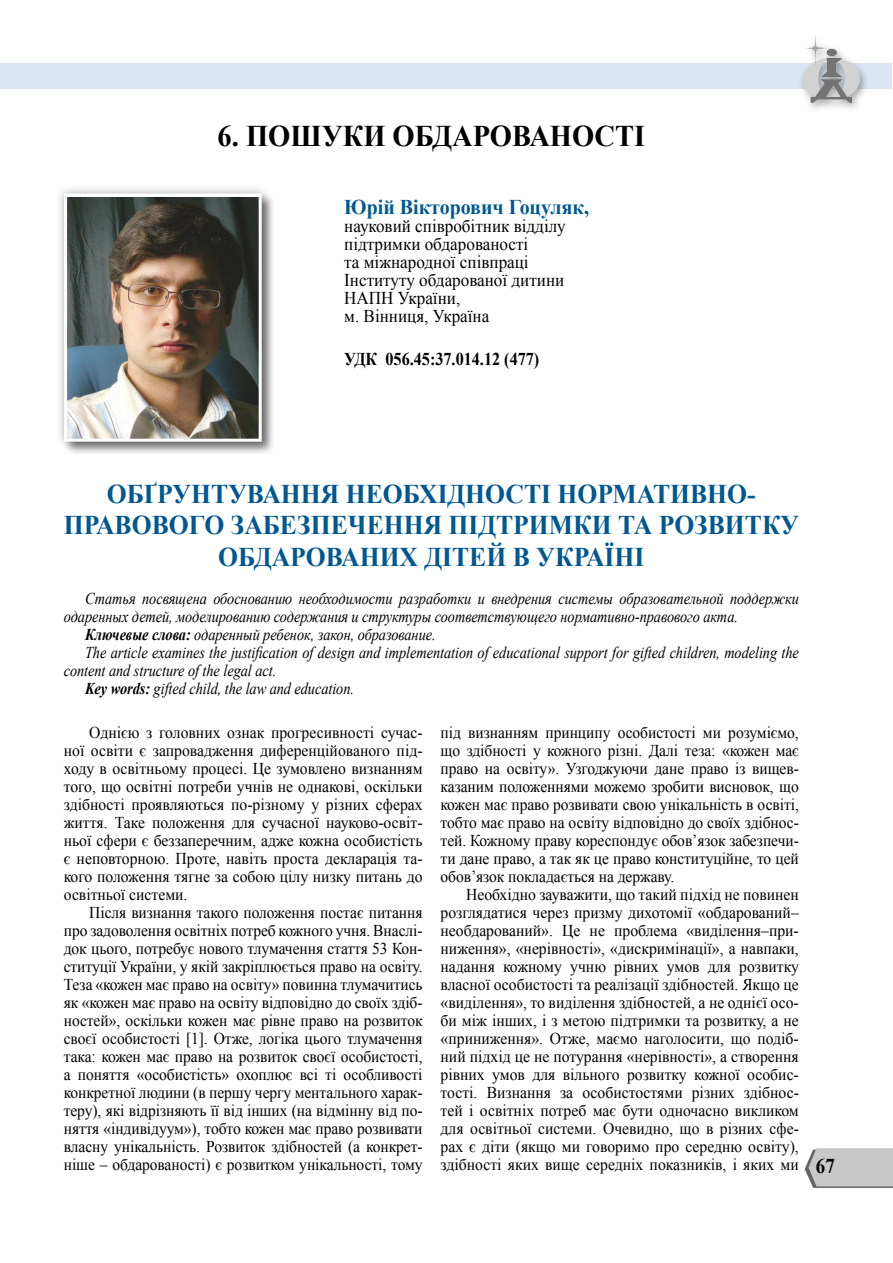
<style>
.page{position:relative;width:893px;height:1263px;background:#fff}
.page>*{position:absolute;margin:0;border:0;box-sizing:border-box;transform-origin:0 0}
.t1{font:700 30px "Times New Roman";color:#000;scale:.95 1}
.t2{font:700 27px/31.5px "Times New Roman";color:#005791;text-align:center;scale:.95 1}
.t3{font:700 21px "Times New Roman";color:#005791;scale:.95 1}
.t4{font:700 21px "Times New Roman";color:#000;scale:.9 1}
.t5{font:18px/18px "Times New Roman";color:#000;scale:.95 1}
.t6{font:700 18px "Times New Roman";color:#000;scale:.9 1}
.t7{font:16.5px/18px "Times New Roman";letter-spacing:-.005em;color:#000;text-align:justify;scale:.95 1}
.t8{font:16.5px/18px "Times New Roman";letter-spacing:-.005em;color:#000;text-align:justify;scale:.94 1}
.t9{font:italic 16.5px "Times New Roman";letter-spacing:-.005em;color:#000;scale:.87 1}
.s1{font-weight:700}
</style>
<div class="page">
<div style="left:0;top:63px;width:891px;height:26px;background:#dce6f2"></div>
<svg style="left:805px;top:1148px;width:88px;height:40px;background:#c3c3c3"></svg>
<div style="left:797px;top:32px;width:73px;height:82px;background:#000;opacity:.37"></div>
<img style="left:803px;top:33px;width:57px;height:69px">
<div style="left:62px;top:191px;width:214px;height:265px;background:#000;opacity:.5"></div>
<div style="left:54px;top:184px;width:217px;height:267px;background:#000;opacity:.3"></div>
<img style="left:68px;top:198px;width:190px;height:240px">
<div style="left:64px;top:193px;width:198px;height:249px;border:3px solid #fff"></div>
<h1 class="t1" style="left:218px;top:115px;width:452px">6. ПОШУКИ ОБДАРОВАНОСТІ</h1>
<p class="t3" style="left:344px;top:193px;width:259px">Юрій Вікторович Гоцуляк,</p>
<p class="t5" style="left:344px;top:217px;width:235px">науковий співробітник відділу підтримки обдарованості<br>та міжнародної співпраці<br>Інституту обдарованої дитини<br>НАПН України,<br>м. Вінниця, Україна</p>
<p class="t6" style="left:344px;top:346px;width:218px">УДК 056.45:37.014.12 (477)</p>
<h2 class="t2" style="left:64px;top:477px;width:775px">ОБҐРУНТУВАННЯ НЕОБХІДНОСТІ НОРМАТИВНО-<br>ПРАВОВОГО ЗАБЕЗПЕЧЕННЯ ПІДТРИМКИ ТА РОЗВИТКУ<br>ОБДАРОВАНИХ ДІТЕЙ В УКРАЇНІ</h2>
<p class="t9" style="left:85px;top:587px;width:822px">Статья посвящена обоснованию необходимости разработки и внедрения системы образовательной поддержки</p>
<p class="t9" style="left:64px;top:605px;width:777px">одаренных детей, моделированию содержания и структуры соответствующего нормативно-правового акта.</p>
<p class="t9" style="left:85px;top:623px;width:405px"><span class="s1">Ключевые слова:</span> одаренный ребенок, закон, образование.</p>
<p class="t9" style="left:85px;top:641px;width:822px">The article examines the justification of design and implementation of educational support for gifted children, modeling the</p>
<p class="t9" style="left:64px;top:659px;width:246px">content and structure of the legal act.</p>
<p class="t9" style="left:85px;top:677px;width:311px"><span class="s1">Key words:</span> gifted child, the law and education.</p>
<p class="t7" style="left:64px;top:723px;width:379px;text-indent:26px">Однією з головних ознак прогресивності сучас&shy;ної освіти є запровадження диференційованого під&shy;ходу в освітньому процесі. Це зумовлено визнанням того, що освітні потреби учнів не однакові, оскільки здібності проявляються по-різному у різних сферах життя. Таке положення для сучасної науково-освіт&shy;ньої сфери є беззаперечним, адже кожна особистість є неповторною. Проте, навіть проста декларація та&shy;кого положення тягне за собою цілу низку питань до освітньої системи.</p>
<p class="t8" style="left:64px;top:903px;width:383px;text-indent:26px">Після визнання такого положення постає питання про задоволення освітніх потреб кожного учня. Внаслі&shy;док цього, потребує нового тлумачення стаття 53 Кон&shy;ституції України, у якій закріплюється право на освіту.<br>Теза «кожен має право на освіту» повинна тлумачитись як «кожен має право на освіту відповідно до своїх здіб&shy;ностей», оскільки кожен має рівне право на розвиток своєї особистості [1]. Отже, логіка цього тлумачення така: кожен має право на розвиток своєї особистості, а поняття «особистість» охоплює всі ті особливості конкретної людини (в першу чергу ментального харак&shy;теру), які відрізняють її від інших (на відмінну від по&shy;няття «індивідуум»), тобто кожен має право розвивати власну унікальність. Розвиток здібностей (а конкрет&shy;ніше – обдарованості) є розвитком унікальності, тому</p>
<p class="t8" style="left:441px;top:723px;width:383px">під визнанням принципу особистості ми розуміємо, що здібності у кожного різні. Далі теза: «кожен має право на освіту». Узгоджуючи дане право із вищев&shy;казаним положеннями можемо зробити висновок, що кожен має право розвивати свою унікальність в освіті, тобто має право на освіту відповідно до своїх здібнос&shy;тей. Кожному праву кореспондує обов’язок забезпечи&shy;ти дане право, а так як це право конституційне, то цей обов’язок покладається на державу.</p>
<p class="t7" style="left:441px;top:885px;width:379px;text-indent:26px">Необхідно зауважити, що такий підхід не повинен розглядатися через призму дихотомії «обдарований– необдарований». Це не проблема «виділення–при&shy;ниження», «нерівності», «дискримінації», а навпаки, надання кожному учню рівних умов для розвитку власної особистості та реалізації здібностей. Якщо це «виділення», то виділення здібностей, а не однієї осо&shy;би між інших, і з метою підтримки та розвитку, а не «приниження». Отже, маємо наголосити, що подіб&shy;ний підхід це не потурання «нерівності», а створення рівних умов для вільного розвитку кожної особис&shy;тості. Визнання за особистостями різних здібнос&shy;тей і освітніх потреб має бути одночасно викликом для освітньої системи. Очевидно, що в різних сфе&shy;рах є діти (якщо ми говоримо про середню освіту), здібності яких вище середніх показників, і яких ми</p>
<p class="t4" style="left:816px;top:1151px;width:23px">67</p>
</div>
